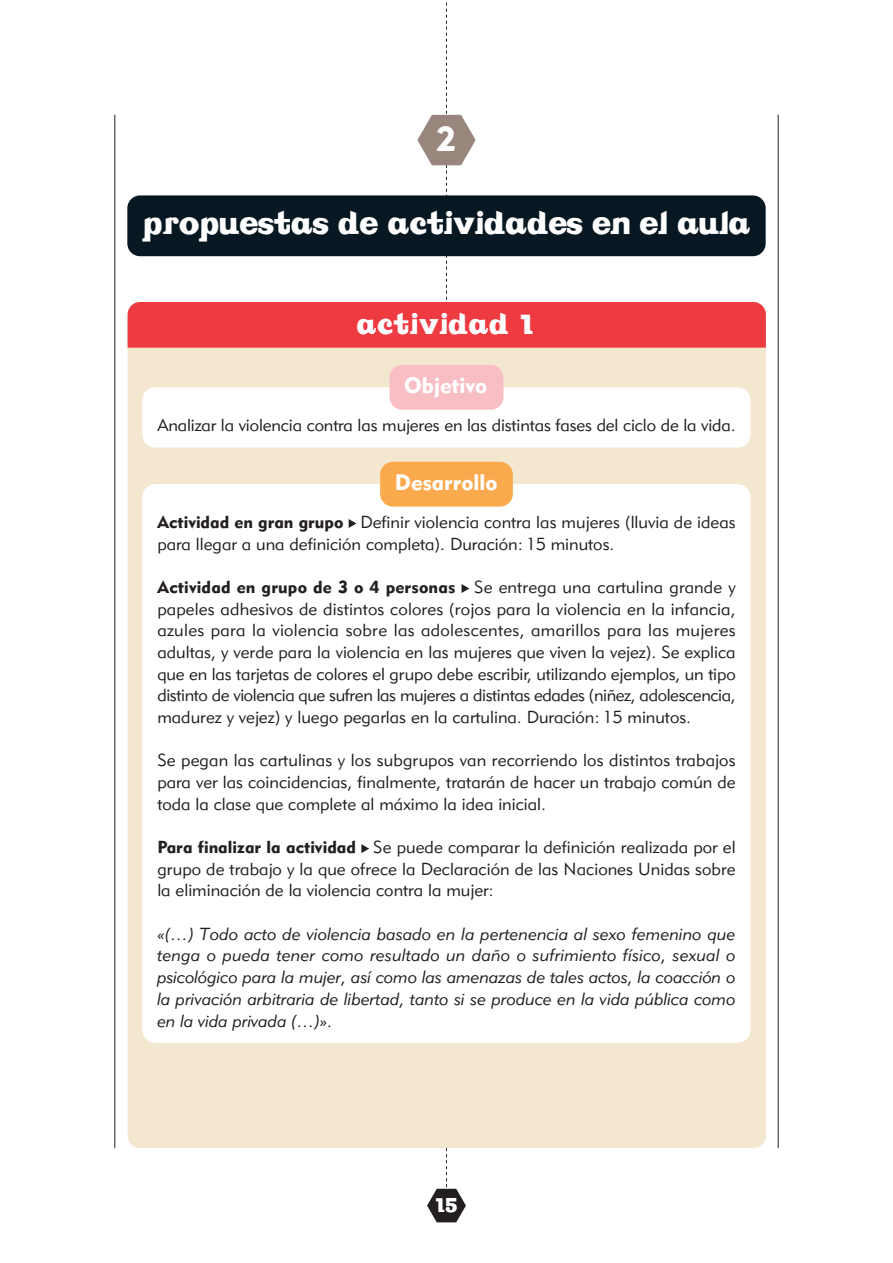
<style>
.page{position:relative;width:893px;height:1263px;background:#fff}
.page>*{position:absolute;margin:0;border:0;box-sizing:border-box;transform-origin:0 0}
.t1{font:34.5px "Vintage";color:#fff}
.t2{font:34.05px "Geometric 415 BT Black A";color:#fff}
.t3{font:31.5px "Vintage";letter-spacing:.02em;color:#fff}
.t4{font:22.5px "Vintage";color:#fff}
.t5{font:22.2px "Geometric 415 BT Black A";color:#fff}
.t6{font:17.25px/21.6px "Geometric 415 BT Lite A";color:#231f20;text-align:justify}
.t7{font:17.25px/21.6px "Geometric 415 BT Lite Italic A";letter-spacing:.005em;color:#231f20;text-align:justify}
.t8{font:17.25px "Geometric 415 BT Black A";letter-spacing:.01em;color:#231f20}
.s1{font-family:"Geometric 415 BT Black A"}
.s2{font-family:"Geometric 415 BT Lite A"}
</style>
<div class="page">
<div style="left:128px;top:302px;width:638px;height:846px;background:#f3e7d0;border-radius:13px"></div>
<svg style="left:427px;top:1148px;width:39px;height:74px"></svg>
<hr style="left:778px;top:115px;width:1px;height:1033px;background:#231f20">
<hr style="left:114px;top:115px;width:1px;height:1033px;background:#231f20">
<svg style="left:128px;top:2px;width:638px;height:346px"></svg>
<div style="left:127px;top:195px;width:639px;height:61px;background:#071822;border-radius:13px"></div>
<div style="left:142px;top:387px;width:608px;height:60px;background:#fff;border-radius:13px"></div>
<div style="left:390px;top:365px;width:113px;height:45px;background:#f9bec4;border-radius:13px"></div>
<div style="left:142px;top:484px;width:608px;height:559px;background:#fff;border-radius:13px"></div>
<div style="left:380px;top:462px;width:133px;height:45px;background:#faaa4d;border-radius:13px"></div>
<svg style="left:349px;top:519px;width:7px;height:9px"></svg>
<svg style="left:462px;top:584px;width:7px;height:9px"></svg>
<svg style="left:361px;top:844px;width:8px;height:9px"></svg>
<h2 class="t2" style="left:437px;top:127px;width:21px">2</h2>
<h1 class="t1" style="left:143px;top:211px;width:609px">propuestas de actividades en el aula</h1>
<h3 class="t3" style="left:357px;top:312px;width:178px">actividad 1</h3>
<p class="t5" style="left:404px;top:377px;width:85px">Objetivo</p>
<p class="t6" style="left:157px;top:416px;width:580px">Analizar la violencia contra las mujeres en las distintas fases del ciclo de la vida.</p>
<p class="t5" style="left:395px;top:474px;width:104px">Desarrollo</p>
<p class="t6" style="left:157px;top:513px;width:580px"><span class="s1">Actividad en gran grupo</span> Definir violencia contra las mujeres (lluvia de ideas para llegar a una definición completa). Duración: 15 minutos.</p>
<p class="t8" style="left:157px;top:581px;width:580px">Actividad en grupo de 3 o 4 personas <span class="s2">Se entrega una cartulina grande y</span></p>
<p class="t6" style="left:157px;top:599px;width:580px">papeles adhesivos de distintos colores (rojos para la violencia en la infancia, azules para la violencia sobre las adolescentes, amarillos para las mujeres adultas, y verde para la violencia en las mujeres que viven la vejez). Se explica que en las tarjetas de colores el grupo debe escribir, utilizando ejemplos, un tipo distinto de violencia que sufren las mujeres a distintas edades (niñez, adolescencia, madurez y vejez) y luego pegarlas en la cartulina. Duración: 15 minutos.</p>
<p class="t6" style="left:157px;top:751px;width:580px">Se pegan las cartulinas y los subgrupos van recorriendo los distintos trabajos para ver las coincidencias, finalmente, tratarán de hacer un trabajo común de toda la clase que complete al máximo la idea inicial.</p>
<p class="t6" style="left:157px;top:838px;width:580px"><span class="s1">Para finalizar la actividad</span> Se puede comparar la definición realizada por el grupo de trabajo y la que ofrece la Declaración de las Naciones Unidas sobre la eliminación de la violencia contra la mujer:</p>
<p class="t7" style="left:157px;top:925px;width:580px">«(…) Todo acto de violencia basado en la pertenencia al sexo femenino que tenga o pueda tener como resultado un daño o sufrimiento físico, sexual o psicológico para la mujer, así como las amenazas de tales actos, la coacción o la privación arbitraria de libertad, tanto si se produce en la vida pública como en la vida privada (…)».</p>
<h3 class="t4" style="left:436px;top:1197px;width:23px">15</h3>
</div>
